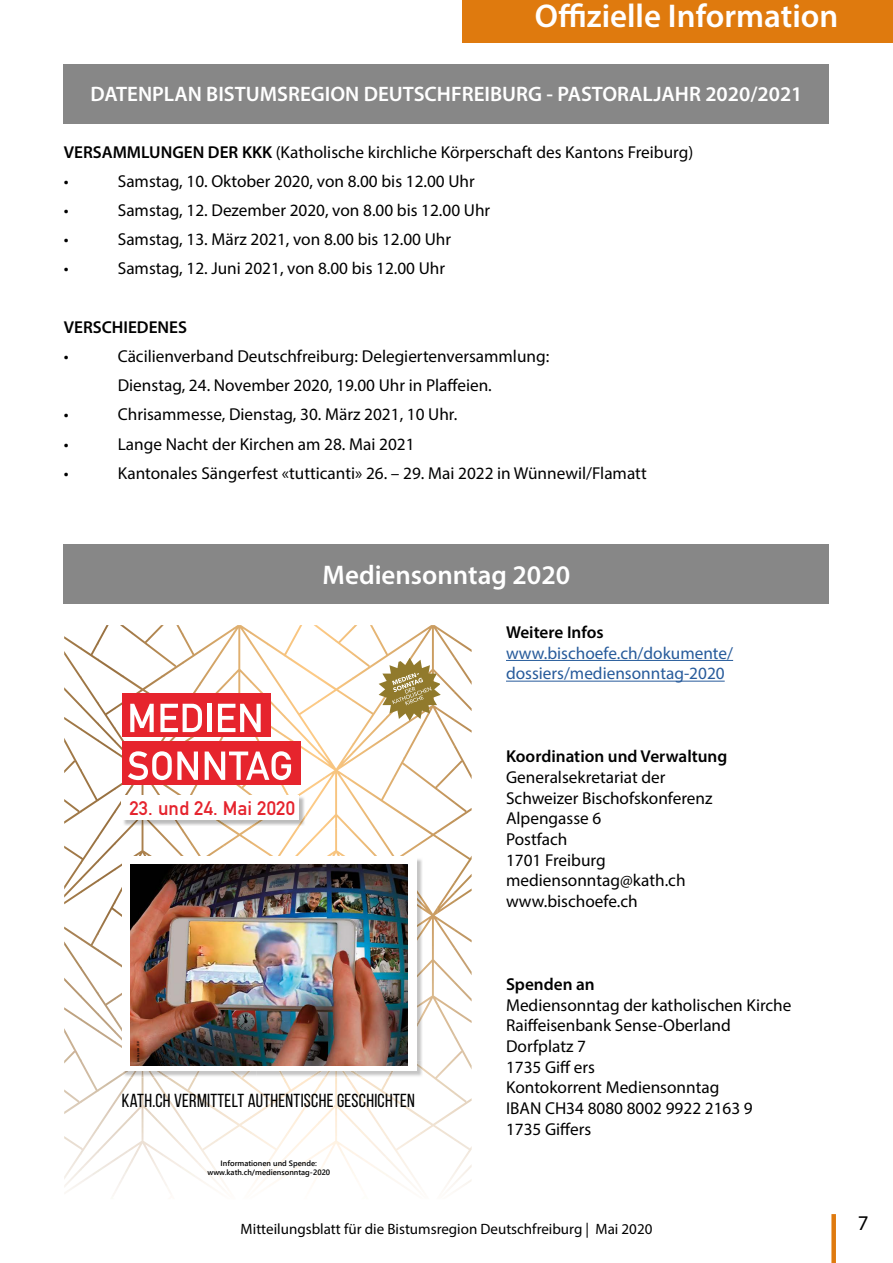
<style>
.page{position:relative;width:893px;height:1263px;background:#fff}
.page>*{position:absolute;margin:0;border:0;box-sizing:border-box;transform-origin:0 0}
.t1{font:600 33px "Myriad Pro";color:#fff}
.t2{font:600 27px "Myriad Pro";color:#fff}
.t3{font:600 21px "Myriad Pro";color:#fff}
.t4{font:21px "Myriad Pro";color:#000}
.t5{font:700 19.35px "DIN Alternate";letter-spacing:.01em;color:#e5232d}
.t6{font:18.9px "Bebas Neue";letter-spacing:.015em;color:#000}
.t7{font:17.25px/20.7px "Myriad Pro";color:#000}
.t8{font:600 17.25px "Myriad Pro";color:#000}
.t9{font:17.25px/20.7px "Myriad Pro";color:#275b9b}
.t10{font:15px "Myriad Pro";color:#000}
.t11{font:600 7.8px/9.1px "Segoe UI";color:#000;text-align:center}
.t12{font:500 condensed 2.85px "Helvetica Neue";letter-spacing:.025em;color:#000}
.s1{font-weight:600}
</style>
<div class="page">
<div style="left:831px;top:1214px;width:5px;height:49px;background:#df7a0e"></div>
<div style="left:462px;top:0;width:431px;height:43px;background:#df7a0e"></div>
<div style="left:64px;top:544px;width:765px;height:60px;background:#878787"></div>
<img style="left:64px;top:1136px;width:17px;height:57px">
<img style="left:98px;top:1072px;width:34px;height:124px">
<img style="left:149px;top:1077px;width:34px;height:116px">
<img style="left:302px;top:1077px;width:17px;height:105px">
<img style="left:353px;top:1077px;width:17px;height:103px">
<img style="left:387px;top:1134px;width:33px;height:54px">
<img style="left:420px;top:1184px;width:47px;height:7px">
<img style="left:81px;top:931px;width:17px;height:252px">
<img style="left:183px;top:1077px;width:17px;height:103px">
<img style="left:252px;top:1134px;width:50px;height:50px">
<img style="left:319px;top:1077px;width:34px;height:97px">
<img style="left:370px;top:1079px;width:17px;height:97px">
<img style="left:447px;top:1167px;width:25px;height:17px">
<img style="left:132px;top:1077px;width:17px;height:85px">
<img style="left:200px;top:1139px;width:17px;height:28px">
<img style="left:455px;top:1139px;width:17px;height:28px">
<img style="left:217px;top:1109px;width:34px;height:32px">
<img style="left:420px;top:1110px;width:35px;height:31px">
<img style="left:251px;top:1084px;width:17px;height:50px">
<img style="left:285px;top:1079px;width:17px;height:55px">
<img style="left:404px;top:1105px;width:17px;height:29px">
<img style="left:64px;top:1089px;width:17px;height:25px">
<img style="left:200px;top:1098px;width:17px;height:13px">
<img style="left:268px;top:1077px;width:17px;height:30px">
<img style="left:387px;top:1077px;width:17px;height:30px">
<img style="left:454px;top:848px;width:18px;height:264px">
<svg style="left:239px;top:1077px;width:12px;height:10px"></svg>
<img style="left:437px;top:881px;width:18px;height:213px">
<img style="left:423px;top:1068px;width:15px;height:13px">
<img style="left:64px;top:846px;width:17px;height:218px">
<img style="left:115px;top:960px;width:7px;height:88px">
<img style="left:98px;top:992px;width:17px;height:52px">
<img style="left:423px;top:899px;width:15px;height:117px">
<img style="left:98px;top:787px;width:17px;height:176px">
<img style="left:115px;top:727px;width:17px;height:190px">
<img style="left:81px;top:769px;width:17px;height:124px">
<img style="left:132px;top:785px;width:51px;height:71px">
<img style="left:183px;top:845px;width:42px;height:11px">
<img style="left:251px;top:828px;width:170px;height:28px">
<img style="left:437px;top:627px;width:18px;height:223px">
<img style="left:183px;top:829px;width:11px;height:17px">
<img style="left:222px;top:826px;width:29px;height:20px">
<img style="left:420px;top:825px;width:18px;height:19px">
<img style="left:64px;top:799px;width:17px;height:25px">
<img style="left:251px;top:631px;width:17px;height:197px">
<img style="left:285px;top:777px;width:119px;height:52px">
<img style="left:404px;top:814px;width:17px;height:14px">
<img style="left:454px;top:638px;width:18px;height:184px">
<img style="left:183px;top:633px;width:17px;height:162px">
<img style="left:236px;top:785px;width:15px;height:10px">
<img style="left:200px;top:627px;width:34px;height:114px">
<img style="left:268px;top:643px;width:17px;height:149px">
<img style="left:404px;top:760px;width:34px;height:31px">
<img style="left:64px;top:636px;width:17px;height:137px">
<img style="left:319px;top:743px;width:34px;height:35px">
<img style="left:387px;top:643px;width:17px;height:135px">
<img style="left:98px;top:702px;width:17px;height:51px">
<img style="left:285px;top:659px;width:34px;height:101px">
<img style="left:353px;top:625px;width:34px;height:135px">
<img style="left:404px;top:632px;width:17px;height:129px">
<img style="left:81px;top:641px;width:17px;height:101px">
<img style="left:234px;top:625px;width:17px;height:68px">
<img style="left:420px;top:625px;width:18px;height:106px">
<img style="left:115px;top:676px;width:50px;height:33px">
<img style="left:319px;top:677px;width:34px;height:26px">
<img style="left:98px;top:659px;width:26px;height:17px">
<img style="left:149px;top:625px;width:34px;height:51px">
<img style="left:98px;top:625px;width:11px;height:34px">
<img style="left:132px;top:632px;width:17px;height:15px">
<img style="left:285px;top:625px;width:17px;height:34px">
<img style="left:336px;top:627px;width:17px;height:28px">
<svg style="left:120px;top:625px;width:12px;height:9px"></svg>
<img style="left:314px;top:625px;width:22px;height:17px">
<div style="left:122px;top:741px;width:178px;height:44px;background:#e6242d"></div>
<div style="left:122px;top:693px;width:148px;height:44px;background:#e6242d"></div>
<svg style="left:130px;top:704px;width:72px;height:37px"></svg>
<hr style="left:208px;top:704px;width:4px;height:28px;background:#fff">
<svg style="left:218px;top:704px;width:43px;height:28px"></svg>
<svg style="left:128px;top:751px;width:70px;height:29px"></svg>
<svg style="left:205px;top:751px;width:86px;height:29px"></svg>
<img style="left:122px;top:796px;width:183px;height:30px">
<div style="left:122px;top:795px;width:177px;height:25px;background:#fff"></div>
<svg style="left:379px;top:658px;width:62px;height:63px"></svg>
<img style="left:417px;top:859px;width:1px;height:32px">
<img style="left:417px;top:891px;width:6px;height:17px">
<img style="left:417px;top:908px;width:6px;height:162px">
<img style="left:189px;top:1071px;width:34px;height:6px">
<img style="left:390px;top:1071px;width:16px;height:6px">
<img style="left:306px;top:1071px;width:17px;height:6px">
<img style="left:357px;top:1071px;width:16px;height:6px">
<img style="left:123px;top:1071px;width:33px;height:6px">
<img style="left:323px;top:1071px;width:34px;height:6px">
<img style="left:156px;top:1071px;width:14px;height:6px">
<img style="left:256px;top:1071px;width:28px;height:6px">
<img style="left:223px;top:1071px;width:33px;height:6px">
<div style="left:122px;top:856px;width:294px;height:215px;background:#fff"></div>
<img style="left:131px;top:864px;width:276px;height:201px">
<hr style="left:506px;top:660px;width:227px;height:1px;background:#275b9b">
<hr style="left:506px;top:681px;width:219px;height:1px;background:#275b9b">
<div style="left:64px;top:64px;width:765px;height:59px;background:#878787"></div>
<h1 class="t1" style="left:535px;top:-5px;width:305px">Offizielle Information</h1>
<p class="t3" style="left:90px;top:81px;width:713px">DATENPLAN BISTUMSREGION DEUTSCHFREIBURG - PASTORALJAHR 2020/2021</p>
<p class="t7" style="left:64px;top:137px;width:631px;line-height:29.2px"><span class="s1">VERSAMMLUNGEN DER KKK</span> (Katholische kirchliche Körperschaft des Kantons Freiburg) •</p>
<p class="t7" style="left:118px;top:170px;width:359px">Samstag, 10. Oktober 2020, von 8.00 bis 12.00 Uhr</p>
<p class="t7" style="left:64px;top:200px;width:6px">•</p>
<p class="t7" style="left:118px;top:200px;width:374px">Samstag, 12. Dezember 2020, von 8.00 bis 12.00 Uhr</p>
<p class="t7" style="left:64px;top:229px;width:6px">•</p>
<p class="t7" style="left:118px;top:229px;width:335px">Samstag, 13. März 2021, von 8.00 bis 12.00 Uhr</p>
<p class="t7" style="left:64px;top:258px;width:6px">•</p>
<p class="t7" style="left:118px;top:258px;width:329px">Samstag, 12. Juni 2021, von 8.00 bis 12.00 Uhr</p>
<p class="t8" style="left:64px;top:316px;width:125px">VERSCHIEDENES</p>
<p class="t7" style="left:64px;top:346px;width:6px">•</p>
<p class="t7" style="left:118px;top:341px;width:433px;line-height:29.2px">Cäcilienverband Deutschfreiburg: Delegiertenversammlung:<br>Dienstag, 24. November 2020, 19.00 Uhr in Plaffeien.</p>
<p class="t7" style="left:64px;top:404px;width:6px">•</p>
<p class="t7" style="left:118px;top:404px;width:341px">Chrisammesse, Dienstag, 30. März 2021, 10 Uhr.</p>
<p class="t7" style="left:64px;top:433px;width:6px">•</p>
<p class="t7" style="left:118px;top:433px;width:298px">Lange Nacht der Kirchen am 28. Mai 2021</p>
<p class="t7" style="left:64px;top:462px;width:6px">•</p>
<p class="t7" style="left:118px;top:462px;width:530px">Kantonales Sängerfest «tutticanti» 26. – 29. Mai 2022 in Wünnewil/Flamatt</p>
<h2 class="t2" style="left:323px;top:558px;width:249px">Mediensonntag 2020</h2>
<p class="t5" style="left:129px;top:793px;width:167px">23. und 24. Mai 2020</p>
<p class="t12" style="left:136px;top:1062px;width:22px;rotate:-90deg">pixabay.com, CCØ</p>
<p class="t6" style="left:122px;top:1090px;width:295px">KATH.CH VERMITTELT AUTHENTISCHE GESCHICHTEN</p>
<p class="t11" style="left:207px;top:1158px;width:124px">Informationen und Spende: www.kath.ch/mediensonntag-2020</p>
<p class="t8" style="left:506px;top:621px;width:99px">Weitere Infos</p>
<p class="t9" style="left:506px;top:642px;width:229px">www.bischoefe.ch/dokumente/ dossiers/mediensonntag-2020</p>
<p class="t8" style="left:506px;top:745px;width:223px">Koordination und Verwaltung</p>
<p class="t7" style="left:506px;top:766px;width:208px">Generalsekretariat der<br>Schweizer Bischofskonferenz<br>Alpengasse 6<br>Postfach<br>1701 Freiburg mediensonntag@kath.ch www.bischoefe.ch</p>
<p class="t8" style="left:506px;top:973px;width:90px">Spenden an</p>
<p class="t7" style="left:506px;top:994px;width:287px">Mediensonntag der katholischen Kirche<br>Raiffeisenbank Sense-Oberland<br>Dorfplatz 7<br>1735 Giff ers<br>Kontokorrent Mediensonntag<br>IBAN CH34 8080 8002 9922 2163 9<br>1735 Giffers</p>
<p class="t10" style="left:241px;top:1219px;width:413px">Mitteilungsblatt für die Bistumsregion Deutschfreiburg | Mai 2020</p>
<p class="t4" style="left:858px;top:1210px;width:12px">7</p>
</div>
